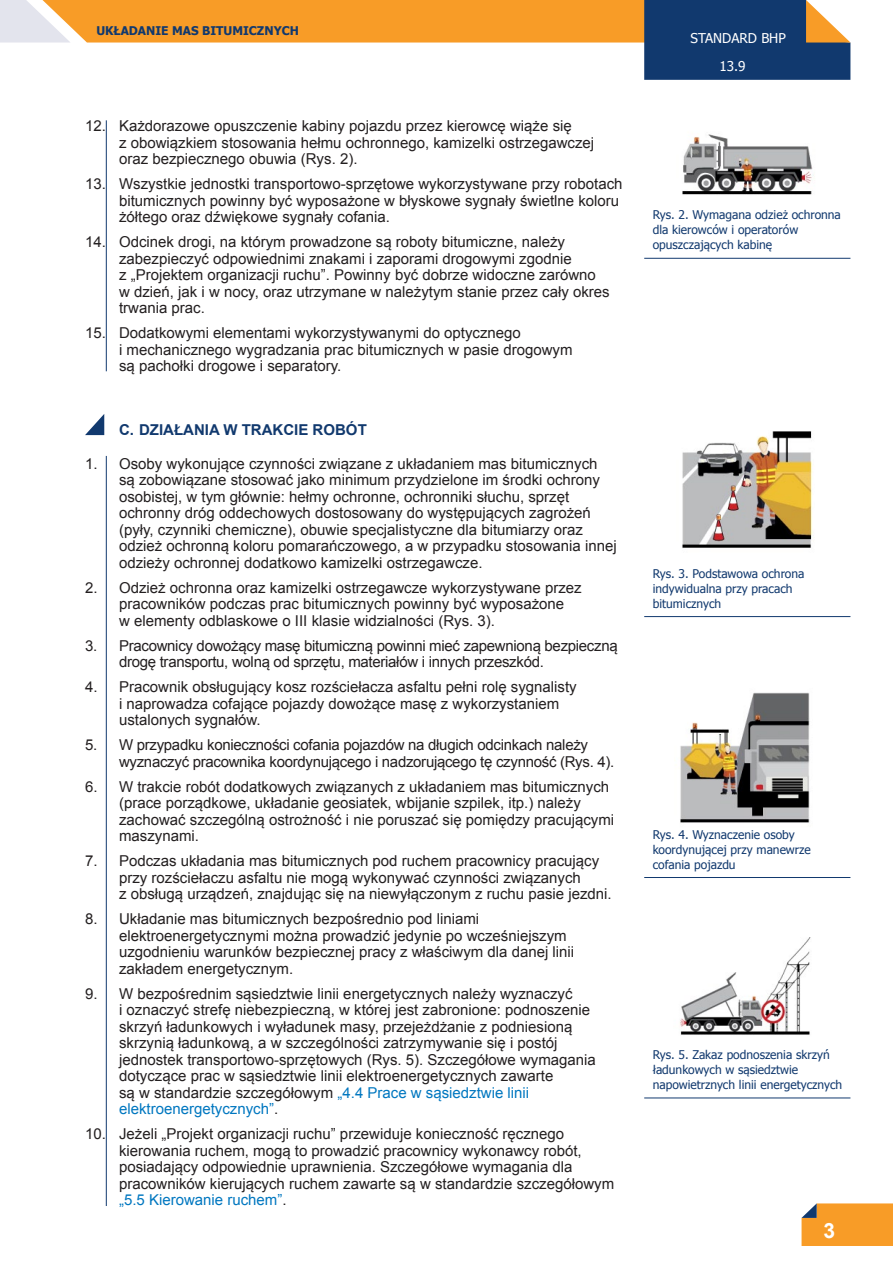
<style>
.page{position:relative;width:893px;height:1263px;background:#fff}
.page>*{position:absolute;margin:0;border:0;box-sizing:border-box;transform-origin:0 0}
.tekst{font:700 21px "Arial";color:#fff}
.Tekst_numerowany{font:15px/16.5px "Arial";color:#231f20}
.Tekst_numerowany-2{font:15px/16.5px "Arial";letter-spacing:-.02em;color:#231f20}
.Tytulik{font:700 15px "Arial";color:#11396e}
.t1{font:13.5px "Tahoma";color:#fff}
.podpis_zdjęcia{font:12px/15px "Tahoma";color:#11396e}
.t2{font:700 12px "Tahoma";color:#11396e}
.s1{color:#0077c0}
</style>
<div class="page">
<svg style="left:0;top:0;width:850px;height:80px"></svg>
<svg style="left:801px;top:1203px;width:92px;height:43px;background:#f19d32"></svg>
<hr style="left:106px;top:120px;width:1px;height:251px;background:#11396e">
<svg style="left:85px;top:414px;width:19px;height:21px"></svg>
<hr style="left:106px;top:456px;width:1px;height:750px;background:#11396e">
<hr style="left:644px;top:616px;width:206px;height:1px;background:#11396e">
<hr style="left:644px;top:877px;width:206px;height:1px;background:#11396e">
<hr style="left:644px;top:1097px;width:206px;height:1px;background:#11396e">
<hr style="left:644px;top:258px;width:206px;height:1px;background:#11396e">
<img style="left:682px;top:134px;width:132px;height:61px">
<img style="left:682px;top:431px;width:131px;height:117px">
<img style="left:680px;top:692px;width:130px;height:131px">
<img style="left:680px;top:938px;width:130px;height:97px">
<p class="t2" style="left:96px;top:23px;width:204px">UKŁADANIE MAS BITUMICZNYCH</p>
<p class="Tekst_numerowany" style="left:119px;top:118px;width:477px;text-indent:-34px">12. Każdorazowe opuszczenie kabiny pojazdu przez kierowcę wiąże się<br>z obowiązkiem stosowania hełmu ochronnego, kamizelki ostrzegawczej oraz bezpiecznego obuwia (Rys. 2).</p>
<p class="Tekst_numerowany" style="left:119px;top:176px;width:505px;text-indent:-34px">13. Wszystkie jednostki transportowo-sprzętowe wykorzystywane przy robotach bitumicznych powinny być wyposażone w błyskowe sygnały świetlne koloru żółtego oraz dźwiękowe sygnały cofania.</p>
<p class="Tekst_numerowany" style="left:119px;top:234px;width:492px;text-indent:-34px">14. Odcinek drogi, na którym prowadzone są roboty bitumiczne, należy zabezpieczyć odpowiednimi znakami i zaporami drogowymi zgodnie<br>z „Projektem organizacji ruchu”. Powinny być dobrze widoczne zarówno w dzień, jak i w nocy, oraz utrzymane w należytym stanie przez cały okres trwania prac.</p>
<p class="Tekst_numerowany" style="left:119px;top:325px;width:455px;text-indent:-34px">15. Dodatkowymi elementami wykorzystywanymi do optycznego<br>i mechanicznego wygradzania prac bitumicznych w pasie drogowym są pachołki drogowe i separatory.</p>
<p class="Tytulik" style="left:119px;top:420px;width:249px">C. DZIAŁANIA W TRAKCIE ROBÓT</p>
<p class="Tekst_numerowany" style="left:119px;top:455px;width:499px;text-indent:-34px">1. Osoby wykonujące czynności związane z układaniem mas bitumicznych są zobowiązane stosować jako minimum przydzielone im środki ochrony osobistej, w tym głównie: hełmy ochronne, ochronniki słuchu, sprzęt ochronny dróg oddechowych dostosowany do występujących zagrożeń (pyły, czynniki chemiczne), obuwie specjalistyczne dla bitumiarzy oraz odzież ochronną koloru pomarańczowego, a w przypadku stosowania innej odzieży ochronnej dodatkowo kamizelki ostrzegawcze.</p>
<p class="Tekst_numerowany" style="left:119px;top:579px;width:464px;text-indent:-34px">2. Odzież ochronna oraz kamizelki ostrzegawcze wykorzystywane przez pracowników podczas prac bitumicznych powinny być wyposażone<br>w elementy odblaskowe o III klasie widzialności (Rys. 3).</p>
<p class="Tekst_numerowany-2" style="left:119px;top:637px;width:500px;text-indent:-34px">3. Pracownicy dowożący masę bitumiczną powinni mieć zapewnioną bezpieczną drogę transportu, wolną od sprzętu, materiałów i innych przeszkód.</p>
<p class="Tekst_numerowany" style="left:119px;top:679px;width:459px;text-indent:-34px">4. Pracownik obsługujący kosz rozściełacza asfaltu pełni rolę sygnalisty i naprowadza cofające pojazdy dowożące masę z wykorzystaniem ustalonych sygnałów.</p>
<p class="Tekst_numerowany-2" style="left:119px;top:737px;width:497px;text-indent:-34px">5. W przypadku konieczności cofania pojazdów na długich odcinkach należy wyznaczyć pracownika koordynującego i nadzorującego tę czynność (Rys. 4).</p>
<p class="Tekst_numerowany" style="left:119px;top:778px;width:497px;text-indent:-34px">6. W trakcie robót dodatkowych związanych z układaniem mas bitumicznych (prace porządkowe, układanie geosiatek, wbijanie szpilek, itp.) należy zachować szczególną ostrożność i nie poruszać się pomiędzy pracującymi maszynami.</p>
<p class="Tekst_numerowany" style="left:119px;top:853px;width:494px;text-indent:-34px">7. Podczas układania mas bitumicznych pod ruchem pracownicy pracujący przy rozściełaczu asfaltu nie mogą wykonywać czynności związanych<br>z obsługą urządzeń, znajdując się na niewyłączonym z ruchu pasie jezdni.</p>
<p class="Tekst_numerowany" style="left:119px;top:911px;width:457px;text-indent:-34px">8. Układanie mas bitumicznych bezpośrednio pod liniami elektroenergetycznymi można prowadzić jedynie po wcześniejszym uzgodnieniu warunków bezpiecznej pracy z właściwym dla danej linii zakładem energetycznym.</p>
<p class="Tekst_numerowany" style="left:119px;top:985px;width:478px;text-indent:-34px">9. W bezpośrednim sąsiedztwie linii energetycznych należy wyznaczyć<br>i oznaczyć strefę niebezpieczną, w której jest zabronione: podnoszenie skrzyń ładunkowych i wyładunek masy, przejeżdżanie z podniesioną skrzynią ładunkową, a w szczególności zatrzymywanie się i postój jednostek transportowo-sprzętowych (Rys. 5). Szczegółowe wymagania dotyczące prac w sąsiedztwie linii elektroenergetycznych zawarte<br>są w standardzie szczegółowym <span class="s1">„4.4 Prace w sąsiedztwie linii elektroenergetycznych”</span>.</p>
<p class="Tekst_numerowany" style="left:119px;top:1126px;width:497px;text-indent:-34px">10. Jeżeli „Projekt organizacji ruchu” przewiduje konieczność ręcznego kierowania ruchem, mogą to prowadzić pracownicy wykonawcy robót, posiadający odpowiednie uprawnienia. Szczegółowe wymagania dla pracowników kierujących ruchem zawarte są w standardzie szczegółowym <span class="s1">„5.5 Kierowanie ruchem”</span>.</p>
<p class="t1" style="left:691px;top:29px;width:97px">STANDARD BHP</p>
<p class="t1" style="left:719px;top:57px;width:28px">13.9</p>
<p class="podpis_zdjęcia" style="left:653px;top:207px;width:190px">Rys. 2. Wymagana odzież ochronna dla kierowców i operatorów opuszczających kabinę</p>
<p class="podpis_zdjęcia" style="left:653px;top:565px;width:153px">Rys. 3. Podstawowa ochrona indywidualna przy pracach bitumicznych</p>
<p class="podpis_zdjęcia" style="left:653px;top:826px;width:160px">Rys. 4. Wyznaczenie osoby koordynującej przy manewrze cofania pojazdu</p>
<p class="podpis_zdjęcia" style="left:653px;top:1047px;width:191px">Rys. 5. Zakaz podnoszenia skrzyń ładunkowych w sąsiedztwie napowietrznych linii energetycznych</p>
<p class="tekst" style="left:823px;top:1217px;width:13px">3</p>
</div>
